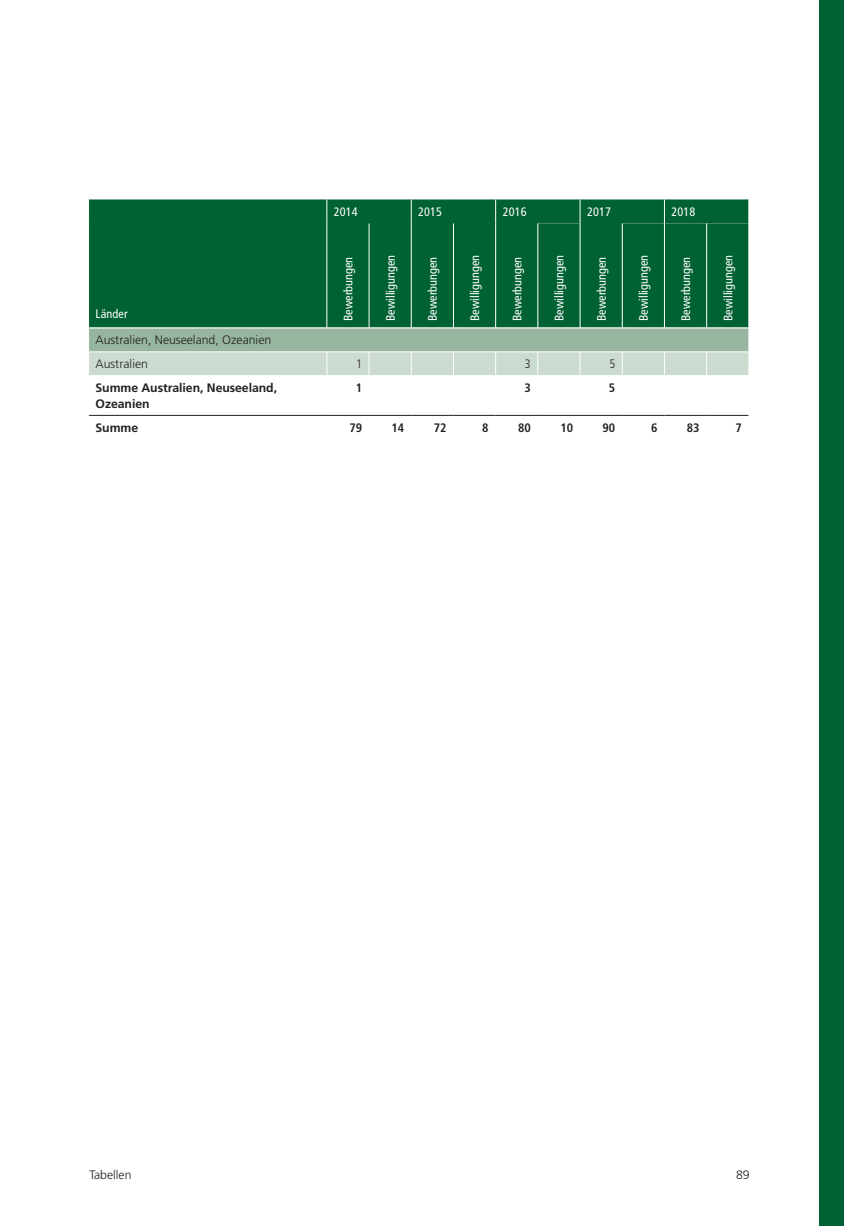
<style>
.page{position:relative;width:844px;height:1226px;background:#fff}
.page>*{position:absolute;margin:0;border:0;box-sizing:border-box;transform-origin:0 0}
.t1{font:condensed 12.25px "Frutiger LT Std";color:#fff}
.t2{font:300 12.25px/23.8px "Frutiger LT Std";color:#231f20}
.t3{font:700 12.25px/15.8px "Frutiger LT Std";letter-spacing:-.005em;color:#231f20}
.t4{font:700 condensed 12.25px "Frutiger LT Std";letter-spacing:-.005em;color:#231f20}
.t5{font:300 condensed 12.25px "Frutiger LT Std";color:#231f20}
</style>
<div class="page">
<div style="left:819px;top:0;width:24px;height:1225px;background:#006132"></div>
<svg style="left:89px;top:414px;width:659px;height:1px"></svg>
<svg style="left:88px;top:199px;width:661px;height:176px;background:#35805a"></svg>
<hr style="left:326px;top:376px;width:1px;height:39px;background:#fff">
<hr style="left:368px;top:376px;width:1px;height:39px;background:#fff">
<hr style="left:410px;top:376px;width:1px;height:39px;background:#fff">
<hr style="left:453px;top:376px;width:1px;height:39px;background:#fff">
<hr style="left:495px;top:376px;width:1px;height:39px;background:#fff">
<hr style="left:537px;top:376px;width:1px;height:39px;background:#fff">
<hr style="left:579px;top:376px;width:1px;height:39px;background:#fff">
<hr style="left:621px;top:376px;width:1px;height:39px;background:#fff">
<hr style="left:663px;top:376px;width:1px;height:39px;background:#fff">
<hr style="left:706px;top:376px;width:1px;height:39px;background:#fff">
<hr style="left:89px;top:415px;width:238px;height:1px;background:#231f20">
<hr style="left:327px;top:415px;width:42px;height:1px;background:#231f20">
<hr style="left:369px;top:415px;width:42px;height:1px;background:#231f20">
<hr style="left:411px;top:415px;width:42px;height:1px;background:#231f20">
<hr style="left:453px;top:415px;width:42px;height:1px;background:#231f20">
<hr style="left:495px;top:415px;width:42px;height:1px;background:#231f20">
<hr style="left:537px;top:415px;width:43px;height:1px;background:#231f20">
<hr style="left:580px;top:415px;width:42px;height:1px;background:#231f20">
<hr style="left:622px;top:415px;width:42px;height:1px;background:#231f20">
<hr style="left:664px;top:415px;width:42px;height:1px;background:#231f20">
<hr style="left:706px;top:415px;width:42px;height:1px;background:#231f20">
<p class="t1" style="left:95px;top:307px;width:34px">Länder</p>
<p class="t2" style="left:95px;top:328px;width:177px">Australien, Neuseeland, Ozeanien<br>Australien</p>
<p class="t1" style="left:334px;top:204px;width:25px">2014</p>
<p class="t1" style="left:418px;top:204px;width:25px">2015</p>
<p class="t1" style="left:502px;top:204px;width:25px">2016</p>
<p class="t1" style="left:587px;top:204px;width:25px">2017</p>
<p class="t1" style="left:671px;top:204px;width:25px">2018</p>
<p class="t1" style="left:341px;top:321px;width:66px;rotate:-90deg">Bewerbungen</p>
<p class="t1" style="left:383px;top:321px;width:68px;rotate:-90deg">Bewilligungen</p>
<p class="t1" style="left:425px;top:321px;width:66px;rotate:-90deg">Bewerbungen</p>
<p class="t1" style="left:467px;top:321px;width:68px;rotate:-90deg">Bewilligungen</p>
<p class="t1" style="left:510px;top:321px;width:66px;rotate:-90deg">Bewerbungen</p>
<p class="t1" style="left:552px;top:321px;width:68px;rotate:-90deg">Bewilligungen</p>
<p class="t1" style="left:594px;top:321px;width:66px;rotate:-90deg">Bewerbungen</p>
<p class="t1" style="left:636px;top:321px;width:68px;rotate:-90deg">Bewilligungen</p>
<p class="t1" style="left:678px;top:321px;width:66px;rotate:-90deg">Bewerbungen</p>
<p class="t1" style="left:720px;top:321px;width:68px;rotate:-90deg">Bewilligungen</p>
<p class="t5" style="left:356px;top:357px;width:7px">1</p>
<p class="t5" style="left:525px;top:357px;width:7px">3</p>
<p class="t5" style="left:609px;top:357px;width:7px">5</p>
<p class="t3" style="left:95px;top:380px;width:183px">Summe Australien, Neuseeland,<br>Ozeanien</p>
<p class="t4" style="left:355px;top:380px;width:8px">1</p>
<p class="t4" style="left:524px;top:380px;width:8px">3</p>
<p class="t4" style="left:608px;top:380px;width:8px">5</p>
<p class="t3" style="left:95px;top:419px;width:44px">Summe</p>
<p class="t4" style="left:349px;top:420px;width:14px">79</p>
<p class="t4" style="left:391px;top:420px;width:14px">14</p>
<p class="t4" style="left:433px;top:420px;width:14px">72</p>
<p class="t4" style="left:482px;top:420px;width:8px">8</p>
<p class="t4" style="left:518px;top:420px;width:14px">80</p>
<p class="t4" style="left:560px;top:420px;width:14px">10</p>
<p class="t4" style="left:602px;top:420px;width:14px">90</p>
<p class="t4" style="left:651px;top:420px;width:8px">6</p>
<p class="t4" style="left:686px;top:420px;width:14px">83</p>
<p class="t4" style="left:735px;top:420px;width:8px">7</p>
<p class="t2" style="left:89px;top:1163px;width:44px">Tabellen</p>
<p class="t2" style="left:735px;top:1163px;width:15px">89</p>
</div>
